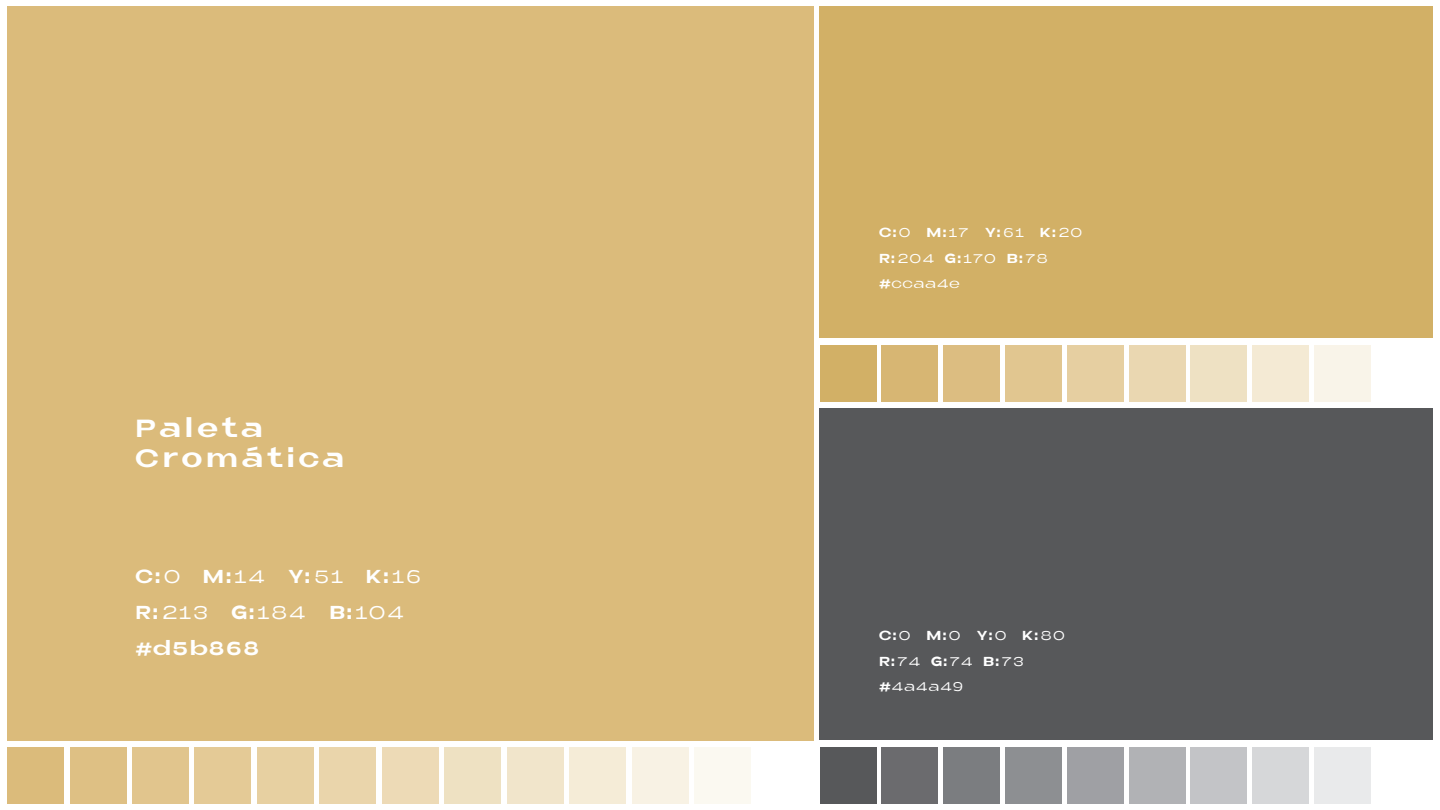
<style>
.page{position:relative;width:1440px;height:810px;background:#fff}
.page>*{position:absolute;margin:0;border:0;box-sizing:border-box;transform-origin:0 0}
.t1{font:700 25.5px/30.6px "Neue Metana";letter-spacing:.15em;color:#fff}
.t2{font:700 19.27px/36px "Neue Metana";letter-spacing:.05em;color:#fff}
.t3{font:13.42px/26.5px "Neue Metana";letter-spacing:.05em;color:#fff}
.t4{font:700 13.42px/26.5px "Neue Metana";color:#fff}
.s1{font-weight:400}
.s2{font-weight:700}
</style>
<div class="page">
<div style="left:7px;top:6px;width:807px;height:734px;background:#dbbb7b"></div>
<div style="left:820px;top:6px;width:613px;height:332px;background:#d2b066"></div>
<div style="left:820px;top:345px;width:56px;height:56px;background:#d2b066"></div>
<div style="left:881px;top:345px;width:57px;height:56px;background:#d7b673"></div>
<div style="left:943px;top:345px;width:57px;height:56px;background:#dcbd81"></div>
<div style="left:1005px;top:345px;width:57px;height:56px;background:#e1c690"></div>
<div style="left:1067px;top:345px;width:57px;height:56px;background:#e6cfa1"></div>
<div style="left:1129px;top:345px;width:57px;height:56px;background:#ead7b1"></div>
<div style="left:1191px;top:345px;width:56px;height:56px;background:#eee1c3"></div>
<div style="left:1252px;top:345px;width:57px;height:56px;background:#f4ead4"></div>
<div style="left:1314px;top:345px;width:57px;height:56px;background:#f9f4e9"></div>
<div style="left:7px;top:748px;width:57px;height:56px;background:#dbbb7b"></div>
<div style="left:70px;top:748px;width:56px;height:56px;background:#dec084"></div>
<div style="left:132px;top:748px;width:57px;height:56px;background:#e1c58d"></div>
<div style="left:195px;top:748px;width:56px;height:56px;background:#e4ca96"></div>
<div style="left:257px;top:748px;width:57px;height:56px;background:#e7d0a1"></div>
<div style="left:320px;top:748px;width:56px;height:56px;background:#ead5ab"></div>
<div style="left:382px;top:748px;width:57px;height:56px;background:#eddab6"></div>
<div style="left:444px;top:748px;width:57px;height:56px;background:#eee1c2"></div>
<div style="left:507px;top:748px;width:57px;height:56px;background:#f1e5cb"></div>
<div style="left:569px;top:748px;width:57px;height:56px;background:#f5ecd7"></div>
<div style="left:632px;top:748px;width:57px;height:56px;background:#f8f2e4"></div>
<div style="left:694px;top:748px;width:57px;height:56px;background:#fbf9f1"></div>
<div style="left:820px;top:409px;width:613px;height:331px;background:#57585a"></div>
<div style="left:820px;top:748px;width:56px;height:56px;background:#57585a"></div>
<div style="left:881px;top:748px;width:57px;height:56px;background:#6b6b6e"></div>
<div style="left:943px;top:748px;width:57px;height:56px;background:#7b7d80"></div>
<div style="left:1005px;top:748px;width:57px;height:56px;background:#8d8f92"></div>
<div style="left:1067px;top:748px;width:57px;height:56px;background:#9fa0a4"></div>
<div style="left:1129px;top:748px;width:57px;height:56px;background:#b1b2b5"></div>
<div style="left:1191px;top:748px;width:56px;height:56px;background:#c3c4c7"></div>
<div style="left:1252px;top:748px;width:57px;height:56px;background:#d6d7d9"></div>
<div style="left:1314px;top:748px;width:57px;height:56px;background:#e9eaeb"></div>
<h1 class="t1" style="left:136px;top:412px;width:210px">Paleta<br>Cromática</h1>
<h2 class="t2" style="left:136px;top:558px;width:289px">C:<span class="s1">0</span> M:<span class="s1">14</span> Y:<span class="s1">51</span> K:<span class="s1">16<br></span>R:<span class="s1">213</span> G:<span class="s1">184</span> B:<span class="s1">104 </span>#d5b868</h2>
<p class="t3" style="left:879px;top:219px;width:205px"><span class="s2">C:</span>0 <span class="s2">M:</span>17 <span class="s2">Y:</span>61 <span class="s2">K:</span>20<br><span class="s2">R:</span>204 <span class="s2">G:</span>170 <span class="s2">B:</span>78</p>
<p class="t3" style="left:879px;top:270px;width:82px"><span class="s2">#</span>ccaa4e</p>
<p class="t4" style="left:879px;top:621px;width:188px">C:<span class="s1">0</span> M:<span class="s1">0</span> Y:<span class="s1">0</span> K:<span class="s1">80<br></span>R:<span class="s1">74</span> G:<span class="s1">74</span> B:<span class="s1">73</span></p>
<p class="t3" style="left:879px;top:673px;width:87px"><span class="s2">#</span>4a4a49</p>
</div>
